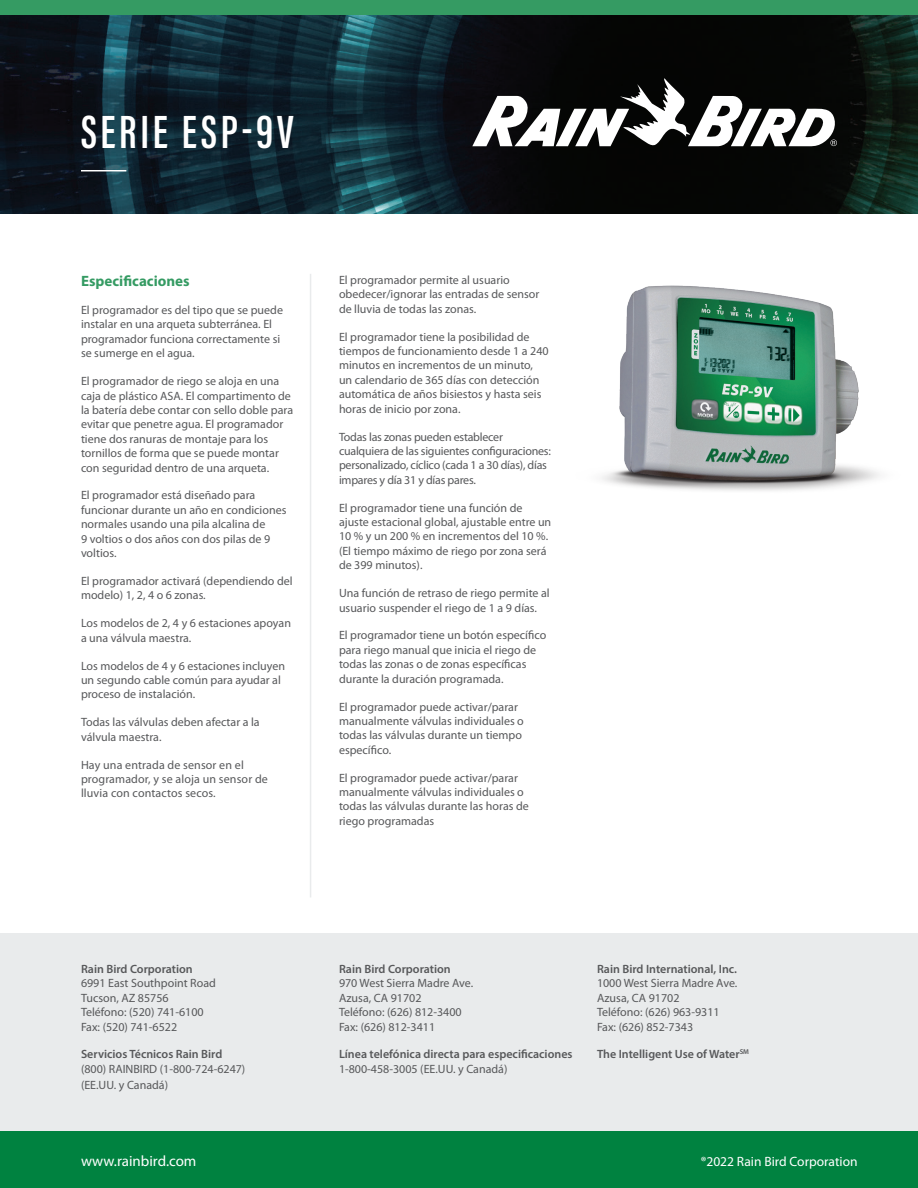
<style>
.page{position:relative;width:918px;height:1188px;background:#fff}
.page>*{position:absolute;margin:0;border:0;box-sizing:border-box;transform-origin:0 0}
.Acumin_H1{font:48px "Acumin Variable Concept";letter-spacing:.075em;color:#fff}
.t1{font:15px "Myriad Pro";color:#fff}
.t2{font:700 15px "Myriad Pro";color:#359b63}
.t3{font:13.5px "Myriad Pro";color:#fff}
.Body{font:12px/14.4px "Myriad Pro";color:#57585a}
.Body-2{font:12px/14.4px "Myriad Pro";letter-spacing:-.02em;color:#57585a}
.Body-3{font:600 12px/14.4px "Myriad Pro";color:#57585a}
.s1{font-weight:600}
.s2{font-weight:400}
</style>
<div class="page">
<img style="left:0;top:15px;width:918px;height:198px">
<div style="left:0;top:933px;width:918px;height:199px;background:#e9ebec"></div>
<hr style="left:81px;top:170px;width:45px;height:1px;background:#fff">
<svg style="left:472px;top:78px;width:365px;height:68px"></svg>
<div style="left:0;top:1132px;width:918px;height:56px;background:#008240"></div>
<div style="left:0;top:0;width:918px;height:15px;background:#359b63"></div>
<hr style="left:310px;top:274px;width:1px;height:623px;background:#e9ebec">
<img style="left:602px;top:285px;width:278px;height:206px">
<p class="Acumin_H1" style="left:81px;top:98px;width:215px">SERIE ESP-9V</p>
<h3 class="t2" style="left:81px;top:271px;width:110px">Especificaciones</h3>
<p class="Body" style="left:81px;top:303px;width:204px">El programador es del tipo que se puede instalar en una arqueta subterránea. El programador funciona correctamente si se sumerge en el agua.</p>
<p class="Body" style="left:81px;top:374px;width:214px">El programador de riego se aloja en una caja de plástico ASA. El compartimento de la batería debe contar con sello doble para evitar que penetre agua. El programador tiene dos ranuras de montaje para los tornillos de forma que se puede montar con seguridad dentro de una arqueta.</p>
<p class="Body" style="left:81px;top:488px;width:207px">El programador está diseñado para funcionar durante un año en condiciones normales usando una pila alcalina de<br>9 voltios o dos años con dos pilas de 9 voltios.</p>
<p class="Body" style="left:81px;top:574px;width:213px">El programador activará (dependiendo del modelo) 1, 2, 4 o 6 zonas.</p>
<p class="Body" style="left:81px;top:616px;width:211px">Los modelos de 2, 4 y 6 estaciones apoyan a una válvula maestra.</p>
<p class="Body" style="left:81px;top:658px;width:206px">Los modelos de 4 y 6 estaciones incluyen un segundo cable común para ayudar al proceso de instalación.</p>
<p class="Body" style="left:81px;top:715px;width:180px">Todas las válvulas deben afectar a la válvula maestra.</p>
<p class="Body" style="left:81px;top:757px;width:188px">Hay una entrada de sensor en el programador, y se aloja un sensor de lluvia con contactos secos.</p>
<p class="Body" style="left:339px;top:272px;width:202px">El programador permite al usuario obedecer/ignorar las entradas de sensor de lluvia de todas las zonas.</p>
<p class="Body" style="left:339px;top:329px;width:211px">El programador tiene la posibilidad de tiempos de funcionamiento desde 1 a 240 minutos en incrementos de un minuto, un calendario de 365 días con detección automática de años bisiestos y hasta seis horas de inicio por zona.</p>
<p class="Body-2" style="left:339px;top:429px;width:213px">Todas las zonas pueden establecer cualquiera de las siguientes configuraciones: personalizado, cíclico (cada 1 a 30 días), días impares y día 31 y días pares.</p>
<p class="Body" style="left:339px;top:500px;width:214px">El programador tiene una función de ajuste estacional global, ajustable entre un 10 % y un 200 % en incrementos del 10 %. (El tiempo máximo de riego por zona será de 399 minutos).</p>
<p class="Body" style="left:339px;top:586px;width:212px">Una función de retraso de riego permite al usuario suspender el riego de 1 a 9 días.</p>
<p class="Body" style="left:339px;top:628px;width:209px">El programador tiene un botón específico para riego manual que inicia el riego de todas las zonas o de zonas específicas durante la duración programada.</p>
<p class="Body" style="left:339px;top:699px;width:186px">El programador puede activar/parar manualmente válvulas individuales o todas las válvulas durante un tiempo específico.</p>
<p class="Body" style="left:339px;top:770px;width:191px">El programador puede activar/parar manualmente válvulas individuales o todas las válvulas durante las horas de riego programadas</p>
<p class="Body" style="left:81px;top:962px;width:136px"><span class="s1">Rain Bird Corporation<br></span>6991 East Southpoint Road<br>Tucson, AZ 85756<br>Teléfono: (520) 741-6100<br>Fax: (520) 741-6522</p>
<p class="Body" style="left:81px;top:1047px;width:166px"><span class="s1">Servicios Técnicos Rain Bird </span>(800) RAINBIRD (1-800-724-6247)</p>
<p class="Body" style="left:81px;top:1078px;width:89px">(EE.UU. y Canadá)</p>
<p class="Body" style="left:339px;top:962px;width:136px"><span class="s1">Rain Bird Corporation<br></span>970 West Sierra Madre Ave.<br>Azusa, CA 91702<br>Teléfono: (626) 812-3400<br>Fax: (626) 812-3411</p>
<p class="Body-3" style="left:339px;top:1047px;width:235px">Línea telefónica directa para especificaciones<br><span class="s2">1-800-458-3005 (EE.UU. y Canadá)</span></p>
<p class="Body" style="left:597px;top:962px;width:142px"><span class="s1">Rain Bird International, Inc.<br></span>1000 West Sierra Madre Ave.<br>Azusa, CA 91702<br>Teléfono: (626) 963-9311<br>Fax: (626) 852-7343</p>
<p class="Body-3" style="left:597px;top:1047px;width:154px">The Intelligent Use of Water<sup>SM</sup></p>
<p class="t1" style="left:81px;top:1152px;width:117px">www.rainbird.com</p>
<p class="t3" style="left:701px;top:1153px;width:158px">®2022 Rain Bird Corporation</p>
</div>
